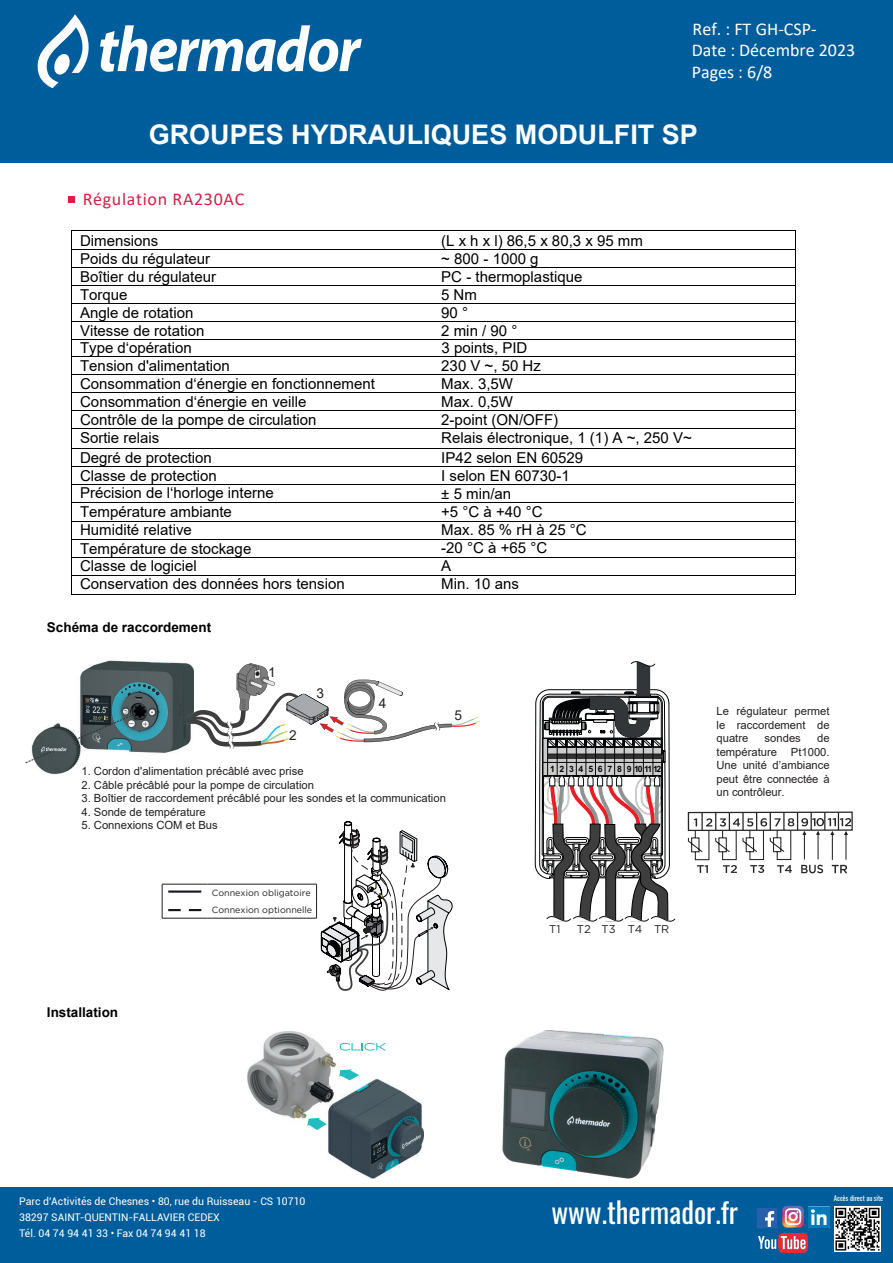
<style>
.page{position:relative;width:893px;height:1263px;background:#fff}
.page>*{position:absolute;margin:0;border:0;box-sizing:border-box;transform-origin:0 0}
.t1{font:28.5px "Oswald";color:#fff}
.t2{font:700 27px "Arial";color:#fff}
.t3{font:18px/21.6px "Calibri";color:#fff}
.t4{font:18px "Calibri";letter-spacing:.035em;color:#d91e47}
.t5{font:15px/18px "Arial";color:#000}
.t6{font:13.65px "Arial";color:#231f20}
.t7{font:700 13.5px "Arial";color:#000}
.t8{font:11.25px "Arial";color:#221e1f}
.t9{font:11.25px/13.5px "Arial";color:#231f20;text-align:justify}
.t10{font:11.25px "Arial";color:#221e1f}
.t11{font:11.25px "Gotham";color:#231f20}
.t12{font:10.5px/15.6px "Roboto";color:#fff}
.t13{font:9px/17px "Gotham";color:#231f20}
.t14{font:700 8.7px "Arial";letter-spacing:.515em;color:#040506}
.t15{font:6.9px "Oswald";color:#fff}
.s1{font-style:inherit}
</style>
<div class="page">
<div style="left:0;top:1187px;width:893px;height:76px;background:#005d9c"></div>
<img style="left:835px;top:1206px;width:45px;height:45px">
<div style="left:0;top:0;width:893px;height:162px;background:#005d9c"></div>
<svg style="left:100px;top:25px;width:262px;height:47px"></svg>
<svg style="left:37px;top:14px;width:52px;height:74px"></svg>
<div style="left:68px;top:197px;width:7px;height:6px;background:#d91e47"></div>
<hr style="left:72px;top:230px;width:722px;height:1px;background:#000">
<hr style="left:72px;top:249px;width:722px;height:1px;background:#000">
<hr style="left:72px;top:267px;width:722px;height:1px;background:#000">
<hr style="left:72px;top:285px;width:722px;height:1px;background:#000">
<hr style="left:72px;top:303px;width:722px;height:1px;background:#000">
<hr style="left:72px;top:321px;width:722px;height:1px;background:#000">
<hr style="left:72px;top:339px;width:722px;height:1px;background:#000">
<hr style="left:72px;top:357px;width:722px;height:1px;background:#000">
<hr style="left:72px;top:375px;width:722px;height:1px;background:#000">
<hr style="left:72px;top:393px;width:722px;height:1px;background:#000">
<hr style="left:72px;top:411px;width:722px;height:1px;background:#000">
<hr style="left:72px;top:429px;width:722px;height:1px;background:#000">
<hr style="left:72px;top:466px;width:722px;height:1px;background:#000">
<hr style="left:72px;top:484px;width:722px;height:1px;background:#000">
<hr style="left:72px;top:502px;width:361px;height:1px;background:#000">
<hr style="left:432px;top:502px;width:362px;height:1px;background:#000">
<hr style="left:72px;top:521px;width:722px;height:1px;background:#000">
<hr style="left:72px;top:539px;width:722px;height:1px;background:#000">
<hr style="left:72px;top:557px;width:722px;height:1px;background:#000">
<hr style="left:72px;top:575px;width:722px;height:1px;background:#000">
<hr style="left:72px;top:231px;width:1px;height:364px;background:#000">
<hr style="left:795px;top:231px;width:1px;height:364px;background:#000">
<hr style="left:72px;top:594px;width:722px;height:1px;background:#000">
<hr style="left:72px;top:448px;width:722px;height:1px;background:#000">
<img style="left:247px;top:1031px;width:177px;height:148px">
<svg style="left:340px;top:1043px;width:46px;height:7px"></svg>
<svg style="left:307px;top:1118px;width:20px;height:12px"></svg>
<svg style="left:339px;top:1069px;width:20px;height:11px"></svg>
<img style="left:502px;top:1030px;width:162px;height:148px">
<svg style="left:400px;top:1132px;width:22px;height:17px"></svg>
<img style="left:32px;top:660px;width:155px;height:115px">
<svg style="left:187px;top:663px;width:293px;height:86px"></svg>
<img style="left:67px;top:747px;width:2px;height:8px">
<svg style="left:77px;top:713px;width:58px;height:27px;background:#4c686d"></svg>
<svg style="left:25px;top:746px;width:42px;height:18px"></svg>
<hr style="left:162px;top:884px;width:45px;height:1px;background:#231f20">
<hr style="left:207px;top:884px;width:110px;height:1px;background:#231f20">
<svg style="left:316px;top:821px;width:136px;height:170px"></svg>
<hr style="left:162px;top:918px;width:45px;height:1px;background:#231f20">
<hr style="left:207px;top:918px;width:110px;height:1px;background:#231f20">
<svg style="left:162px;top:884px;width:39px;height:34px"></svg>
<svg style="left:535px;top:661px;width:140px;height:261px"></svg>
<svg style="left:687px;top:812px;width:164px;height:61px"></svg>
<img style="left:808px;top:1206px;width:21px;height:21px">
<svg style="left:757px;top:1206px;width:51px;height:47px"></svg>
<p class="t3" style="left:692px;top:17px;width:165px">Ref. : FT GH-CSP-<br>Date : Décembre 2023<br>Pages : 6/8</p>
<h2 class="t2" style="left:149px;top:115px;width:551px">GROUPES HYDRAULIQUES MODULFIT S<span class="s1">P</span></h2>
<p class="t4" style="left:83px;top:186px;width:163px">Régulation RA230AC</p>
<p class="t5" style="left:80px;top:232px;width:80px">Dimensions</p>
<p class="t5" style="left:441px;top:232px;width:203px">(L x h x l) 86,5 x 80,3 x 95 mm</p>
<p class="t5" style="left:80px;top:250px;width:132px">Poids du régulateur</p>
<p class="t5" style="left:441px;top:250px;width:99px">~ 800 - 1000 g</p>
<p class="t5" style="left:80px;top:268px;width:138px">Boîtier du régulateur</p>
<p class="t5" style="left:441px;top:268px;width:143px">PC - thermoplastique</p>
<p class="t5" style="left:80px;top:286px;width:49px">Torque</p>
<p class="t5" style="left:441px;top:286px;width:37px">5 Nm</p>
<p class="t5" style="left:80px;top:304px;width:115px">Angle de rotation</p>
<p class="t5" style="left:441px;top:304px;width:28px">90 °</p>
<p class="t5" style="left:80px;top:322px;width:126px">Vitesse de rotation</p>
<p class="t5" style="left:441px;top:322px;width:78px">2 min / 90 °</p>
<p class="t5" style="left:80px;top:339px;width:113px">Type d‘opération</p>
<p class="t5" style="left:442px;top:339px;width:87px">3 points, PID</p>
<p class="t5" style="left:80px;top:357px;width:151px">Tension d'alimentation</p>
<p class="t5" style="left:441px;top:357px;width:101px">230 V ~, 50 Hz</p>
<p class="t5" style="left:80px;top:375px;width:296px">Consommation d‘énergie en fonctionnement</p>
<p class="t5" style="left:441px;top:375px;width:73px">Max. 3,5W<br>Max. 0,5W</p>
<p class="t5" style="left:80px;top:411px;width:238px">Contrôle de la pompe de circulation</p>
<p class="t5" style="left:441px;top:411px;width:118px">2-point (ON/OFF)</p>
<p class="t5" style="left:80px;top:429px;width:81px">Sortie relais</p>
<p class="t5" style="left:441px;top:429px;width:252px">Relais électronique, 1 (1) A ~, 250 V~</p>
<p class="t5" style="left:80px;top:466px;width:138px">Classe de protection</p>
<p class="t5" style="left:441px;top:466px;width:130px">I selon EN 60730-1</p>
<p class="t5" style="left:80px;top:484px;width:195px">Précision de l‘horloge interne</p>
<p class="t5" style="left:441px;top:484px;width:72px">± 5 min/an</p>
<p class="t5" style="left:80px;top:393px;width:228px">Consommation d‘énergie en veille</p>
<p class="t5" style="left:80px;top:448px;width:133px">Degré de protection</p>
<p class="t5" style="left:441px;top:448px;width:144px">IP42 selon EN 60529</p>
<p class="t5" style="left:80px;top:503px;width:153px">Température ambiante</p>
<p class="t5" style="left:441px;top:503px;width:103px">+5 °C à +40 °C</p>
<p class="t5" style="left:80px;top:521px;width:113px">Humidité relative</p>
<p class="t5" style="left:441px;top:521px;width:147px">Max. 85 % rH à 25 °C</p>
<p class="t5" style="left:80px;top:539px;width:173px">Température de stockage</p>
<p class="t5" style="left:441px;top:539px;width:107px">-20 °C à +65 °C</p>
<p class="t5" style="left:80px;top:557px;width:118px">Classe de logiciel</p>
<p class="t5" style="left:441px;top:557px;width:12px">A</p>
<p class="t5" style="left:80px;top:575px;width:266px">Conservation des données hors tension</p>
<p class="t5" style="left:441px;top:575px;width:79px">Min. 10 ans</p>
<p class="t7" style="left:47px;top:617px;width:166px">Schéma de raccordement</p>
<p class="t6" style="left:268px;top:663px;width:9px">1</p>
<p class="t6" style="left:289px;top:725px;width:9px">2</p>
<p class="t6" style="left:316px;top:684px;width:9px">3</p>
<p class="t6" style="left:379px;top:694px;width:9px">4</p>
<p class="t6" style="left:455px;top:706px;width:9px">5</p>
<p class="t8" style="left:81px;top:763px;width:224px">1. Cordon d'alimentation précâblé avec prise</p>
<p class="t8" style="left:81px;top:777px;width:234px">2. Câble précâblé pour la pompe de circulation</p>
<p class="t8" style="left:81px;top:790px;width:366px">3. Boîtier de raccordement précâblé pour les sondes et la communication</p>
<p class="t10" style="left:81px;top:804px;width:126px">4. Sonde de température</p>
<p class="t10" style="left:81px;top:817px;width:138px">5. Connexions COM et Bus</p>
<p class="t13" style="left:212px;top:884px;width:102px">Connexion obligatoire<br>Connexion optionnelle</p>
<p class="t7" style="left:47px;top:1003px;width:73px">Installation</p>
<p class="t14" style="left:550px;top:763px;width:113px">123456789101112</p>
<p class="t9" style="left:716px;top:704px;width:115px">Le régulateur permet le raccordement de quatre</p>
<p class="t9" style="left:716px;top:731px;width:115px;text-indent:101px">de température Pt1000.<br>Une unité d’ambiance peut être connectée à un contrôleur.</p>
<p class="t9" style="left:765px;top:731px;width:38px">sondes</p>
<p class="t11" style="left:549px;top:922px;width:13px">T1</p>
<p class="t11" style="left:577px;top:922px;width:94px">T2 T3 T4 TR</p>
<p class="t12" style="left:19px;top:1193px;width:288px">Parc d’Activités de Chesnes • 80, rue du Ruisseau - CS 10710<br>38297 SAINT-QUENTIN-FALLAVIER CEDEX<br>Tél. 04 74 94 41 33 • Fax 04 74 94 41 18</p>
<h1 class="t1" style="left:551px;top:1187px;width:188px">www.thermador.fr</h1>
<p class="t15" style="left:834px;top:1192px;width:51px">Accès direct au site</p>
</div>
